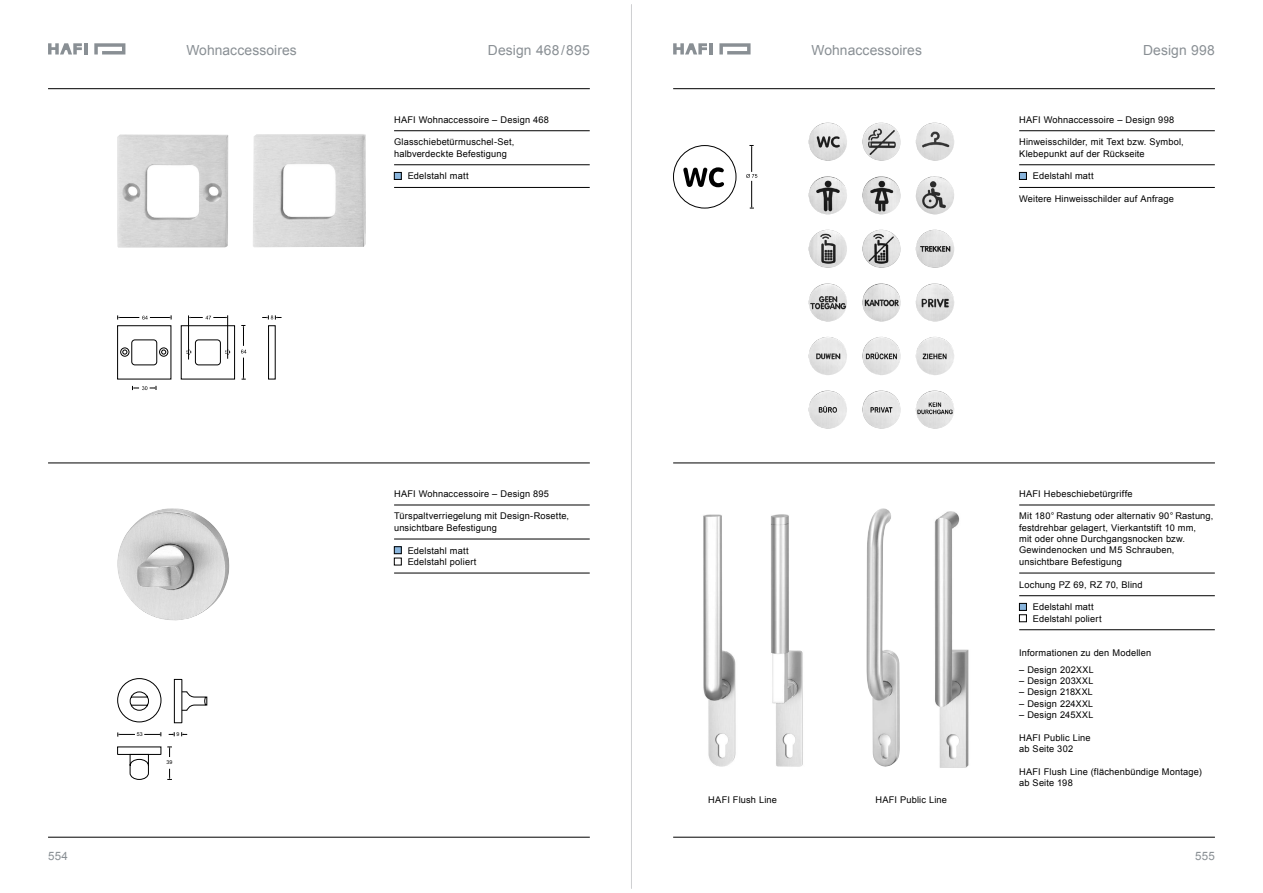
<style>
.page{position:relative;width:1263px;height:893px;background:#fff}
.page>*{position:absolute;margin:0;border:0;box-sizing:border-box;transform-origin:0 0}
.t1{font:13.8px "Arial";letter-spacing:.005em;color:#898f94}
.t2{font:11.55px "Arial";letter-spacing:.02em;color:#898f94}
.t3{font:9.3px/11.4px "Arial";letter-spacing:.02em;color:#000}
.t4{font:5.25px "Arial";color:#000}
</style>
<div class="page">
<hr style="left:48px;top:88px;width:542px;height:1px;background:#000">
<hr style="left:48px;top:837px;width:542px;height:1px;background:#000">
<hr style="left:48px;top:463px;width:542px;height:1px;background:#000">
<svg style="left:94px;top:43px;width:31px;height:12px"></svg>
<svg style="left:48px;top:43px;width:39px;height:12px"></svg>
<hr style="left:673px;top:88px;width:542px;height:1px;background:#000">
<hr style="left:673px;top:837px;width:542px;height:1px;background:#000">
<hr style="left:673px;top:463px;width:542px;height:1px;background:#000">
<svg style="left:719px;top:43px;width:31px;height:12px"></svg>
<svg style="left:673px;top:43px;width:39px;height:12px"></svg>
<svg style="left:132px;top:386px;width:25px;height:4px"></svg>
<svg style="left:117px;top:315px;width:165px;height:65px"></svg>
<div style="left:673px;top:145px;width:63px;height:63px;border:1px solid #000;border-radius:50%"></div>
<svg style="left:683px;top:167px;width:41px;height:20px"></svg>
<svg style="left:746px;top:145px;width:11px;height:64px"></svg>
<div style="left:117px;top:678px;width:44px;height:44px;border:1px solid #000;border-radius:50%"></div>
<svg style="left:117px;top:679px;width:90px;height:101px"></svg>
<img style="left:934px;top:511px;width:35px;height:257px">
<img style="left:770px;top:514px;width:33px;height:253px">
<img style="left:703px;top:514px;width:33px;height:253px">
<img style="left:117px;top:134px;width:111px;height:113px">
<img style="left:253px;top:134px;width:113px;height:113px">
<img style="left:808px;top:122px;width:39px;height:39px">
<img style="left:862px;top:122px;width:39px;height:39px">
<img style="left:915px;top:122px;width:39px;height:39px">
<img style="left:808px;top:176px;width:39px;height:38px">
<img style="left:862px;top:176px;width:39px;height:38px">
<img style="left:915px;top:176px;width:39px;height:38px">
<img style="left:808px;top:229px;width:39px;height:39px">
<img style="left:862px;top:229px;width:39px;height:39px">
<img style="left:915px;top:229px;width:39px;height:39px">
<img style="left:808px;top:283px;width:39px;height:39px">
<img style="left:862px;top:283px;width:39px;height:39px">
<img style="left:915px;top:283px;width:39px;height:39px">
<img style="left:808px;top:337px;width:39px;height:38px">
<img style="left:862px;top:337px;width:39px;height:38px">
<img style="left:915px;top:337px;width:39px;height:38px">
<img style="left:808px;top:390px;width:39px;height:39px">
<img style="left:862px;top:390px;width:39px;height:39px">
<img style="left:915px;top:390px;width:39px;height:39px">
<img style="left:117px;top:508px;width:113px;height:113px">
<img style="left:866px;top:508px;width:34px;height:259px">
<hr style="left:394px;top:130px;width:196px;height:1px;background:#000">
<hr style="left:394px;top:164px;width:196px;height:1px;background:#000">
<hr style="left:394px;top:187px;width:196px;height:1px;background:#000">
<div style="left:394px;top:172px;width:7px;height:7px;background:#89b5dd"></div>
<div style="left:394px;top:172px;width:7px;height:8px;border:1px solid #000"></div>
<hr style="left:1019px;top:130px;width:196px;height:1px;background:#000">
<hr style="left:1019px;top:164px;width:196px;height:1px;background:#000">
<hr style="left:1019px;top:187px;width:196px;height:1px;background:#000">
<div style="left:1019px;top:172px;width:7px;height:7px;background:#89b5dd"></div>
<div style="left:1019px;top:172px;width:8px;height:8px;border:1px solid #000"></div>
<hr style="left:394px;top:505px;width:196px;height:1px;background:#000">
<hr style="left:394px;top:539px;width:196px;height:1px;background:#000">
<hr style="left:394px;top:573px;width:196px;height:1px;background:#000">
<div style="left:394px;top:547px;width:7px;height:7px;background:#89b5dd"></div>
<div style="left:394px;top:546px;width:7px;height:8px;border:1px solid #000"></div>
<div style="left:394px;top:558px;width:7px;height:7px;border:1px solid #000"></div>
<hr style="left:1019px;top:505px;width:196px;height:1px;background:#000">
<hr style="left:1019px;top:573px;width:196px;height:1px;background:#000">
<hr style="left:1019px;top:595px;width:196px;height:1px;background:#000">
<hr style="left:1019px;top:629px;width:196px;height:1px;background:#000">
<div style="left:1019px;top:603px;width:7px;height:7px;background:#89b5dd"></div>
<div style="left:1019px;top:603px;width:8px;height:8px;border:1px solid #000"></div>
<div style="left:1019px;top:614px;width:8px;height:8px;border:1px solid #000"></div>
<hr style="left:631px;top:4px;width:1px;height:884px;background:#cfd0d2">
<h1 class="t1" style="left:186px;top:41px;width:112px">Wohnaccessoires</h1>
<h1 class="t1" style="left:488px;top:41px;width:103px">Design 468/895</h1>
<h1 class="t1" style="left:811px;top:41px;width:112px">Wohnaccessoires</h1>
<h1 class="t1" style="left:1143px;top:41px;width:73px">Design 998</h1>
<p class="t4" style="left:137px;top:731px;width:7px">53</p>
<p class="t4" style="left:176px;top:731px;width:4px">9</p>
<p class="t4" style="left:166px;top:759px;width:7px">39</p>
<p class="t3" style="left:394px;top:114px;width:157px">HAFI Wohnaccessoire – Design 468</p>
<p class="t3" style="left:394px;top:136px;width:122px">Glasschiebetürmuschel-Set, halbverdeckte Befestigung</p>
<p class="t3" style="left:408px;top:170px;width:62px">Edelstahl matt</p>
<p class="t3" style="left:394px;top:488px;width:157px">HAFI Wohnaccessoire – Design 895</p>
<p class="t3" style="left:394px;top:511px;width:177px">Türspaltverriegelung mit Design-Rosette, unsichtbare Befestigung</p>
<p class="t3" style="left:408px;top:545px;width:70px">Edelstahl matt<br>Edelstahl poliert</p>
<p class="t3" style="left:1019px;top:114px;width:157px">HAFI Wohnaccessoire – Design 998</p>
<p class="t3" style="left:1019px;top:136px;width:166px">Hinweisschilder, mit Text bzw. Symbol,<br>Klebepunkt auf der Rückseite</p>
<p class="t3" style="left:1033px;top:170px;width:62px">Edelstahl matt</p>
<p class="t3" style="left:1019px;top:193px;width:156px">Weitere Hinweisschilder auf Anfrage</p>
<p class="t3" style="left:708px;top:794px;width:70px">HAFI Flush Line</p>
<p class="t3" style="left:875px;top:794px;width:73px">HAFI Public Line</p>
<p class="t3" style="left:1019px;top:488px;width:115px">HAFI Hebeschiebetürgriffe</p>
<p class="t3" style="left:1019px;top:511px;width:196px">Mit 180° Rastung oder alternativ 90° Rastung, festdrehbar gelagert, Vierkantstift 10 mm,<br>mit oder ohne Durchgangsnocken bzw.<br>Gewindenocken und M5 Schrauben, unsichtbare Befestigung</p>
<p class="t3" style="left:1019px;top:579px;width:125px">Lochung PZ 69, RZ 70, Blind</p>
<p class="t3" style="left:1033px;top:601px;width:70px">Edelstahl matt<br>Edelstahl poliert</p>
<p class="t3" style="left:1019px;top:647px;width:134px">Informationen zu den Modellen</p>
<p class="t3" style="left:1019px;top:664px;width:76px">– Design 202XXL</p>
<p class="t3" style="left:1019px;top:675px;width:76px">– Design 203XXL</p>
<p class="t3" style="left:1019px;top:686px;width:75px">– Design 218XXL</p>
<p class="t3" style="left:1019px;top:698px;width:75px">– Design 224XXL</p>
<p class="t3" style="left:1019px;top:709px;width:76px">– Design 245XXL</p>
<p class="t3" style="left:1019px;top:732px;width:73px">HAFI Public Line ab Seite 302</p>
<p class="t3" style="left:1019px;top:766px;width:184px">HAFI Flush Line (flächenbündige Montage) ab Seite 198</p>
<p class="t2" style="left:48px;top:848px;width:21px">554</p>
<p class="t2" style="left:1195px;top:848px;width:21px">555</p>
</div>
